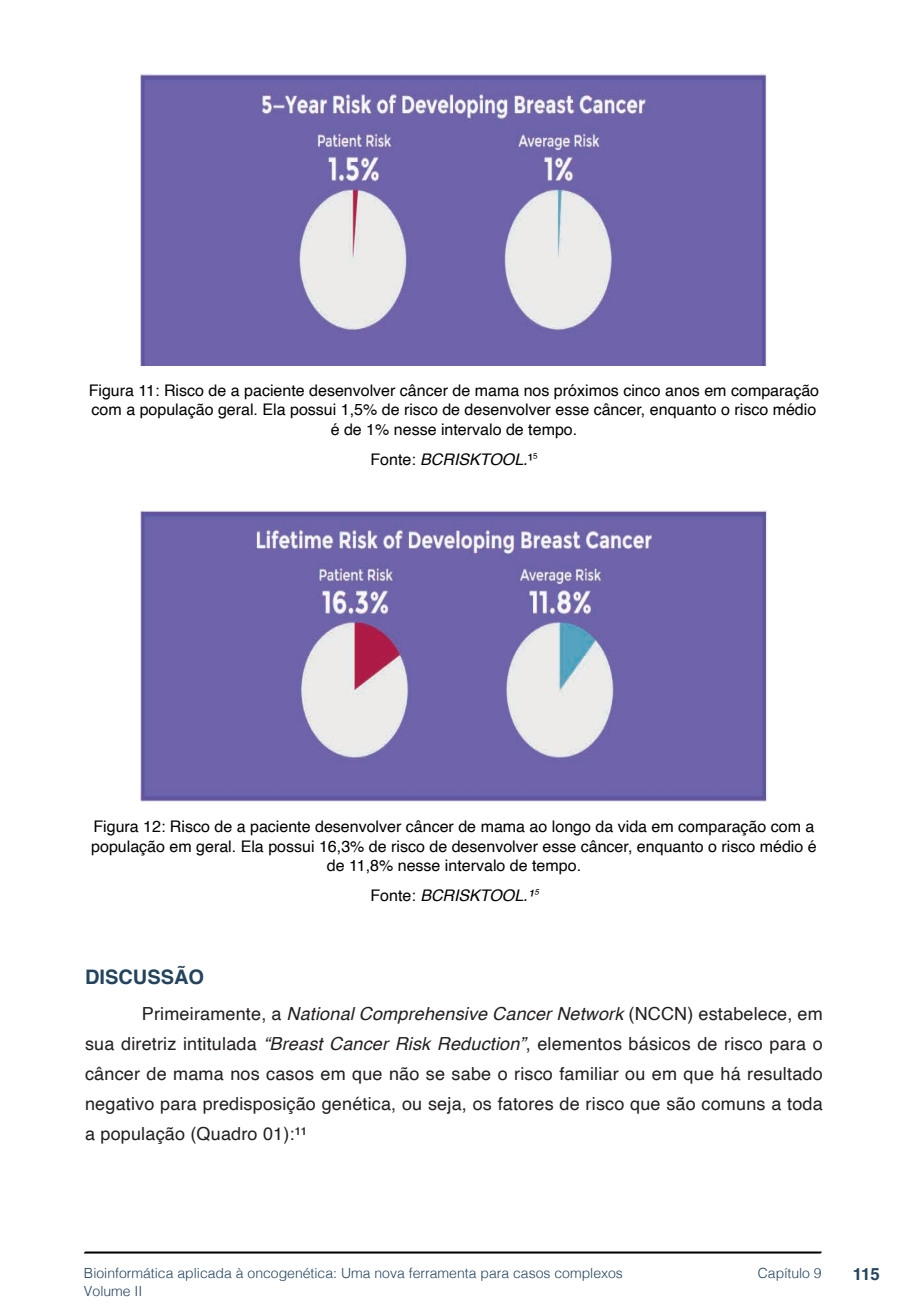
<style>
.page{position:relative;width:908px;height:1304px;background:#fff}
.page>*{position:absolute;margin:0;border:0;box-sizing:border-box;transform-origin:0 0}
.t1{font:700 20px "Helvetica";color:#23445f}
.t2{font:18px/30px "Helvetica";letter-spacing:.01em;color:#231f20;text-align:justify}
.t3{font:700 16.8px "Helvetica";color:#23445f}
.t4{font:16px/19.2px "Helvetica";color:#000;text-align:center}
.t5{font:italic 16px "Helvetica";color:#000}
.t6{font:300 14px/18px "Helvetica";color:#23445f}
.s1{font-style:normal}
.s2{font-style:italic}
</style>
<div class="page">
<svg style="left:84px;top:1251px;width:737px;height:3px;background:#515151"></svg>
<img style="left:141px;top:74px;width:625px;height:292px">
<img style="left:140px;top:510px;width:627px;height:292px">
<p class="t4" style="left:89px;top:381px;width:731px">Figura 11: Risco de a paciente desenvolver câncer de mama nos próximos cinco anos em comparação com a população geral. Ela possui 1,5% de risco de desenvolver esse câncer, enquanto o risco médio é de 1% nesse intervalo de tempo.</p>
<p class="t5" style="left:370px;top:447px;width:168px"><span class="s1">Fonte:</span> BCRISKTOOL.<span class="s1">¹⁵</span></p>
<p class="t4" style="left:91px;top:818px;width:726px">Figura 12: Risco de a paciente desenvolver câncer de mama ao longo da vida em comparação com a população em geral. Ela possui 16,3% de risco de desenvolver esse câncer, enquanto o risco médio é de 11,8% nesse intervalo de tempo.</p>
<p class="t5" style="left:370px;top:883px;width:168px"><span class="s1">Fonte:</span> BCRISKTOOL.¹⁵</p>
<p class="t1" style="left:85px;top:965px;width:120px">DISCUSSÃO</p>
<p class="t2" style="left:85px;top:999px;width:738px;text-indent:57px">Primeiramente, a <span class="s2">National Comprehensive Cancer Network</span> (NCCN) estabelece, em sua diretriz intitulada <span class="s2">“Breast Cancer Risk Reduction”</span>, elementos básicos de risco para o câncer de mama nos casos em que não se sabe o risco familiar ou em que há resultado negativo para predisposição genética, ou seja, os fatores de risco que são comuns a toda a população (Quadro 01):¹¹</p>
<p class="t6" style="left:84px;top:1263px;width:540px">Bioinformática aplicada à oncogenética: Uma nova ferramenta para casos complexos<br>Volume II</p>
<p class="t6" style="left:757px;top:1263px;width:65px">Capítulo 9</p>
<p class="t3" style="left:852px;top:1264px;width:29px">115</p>
</div>
